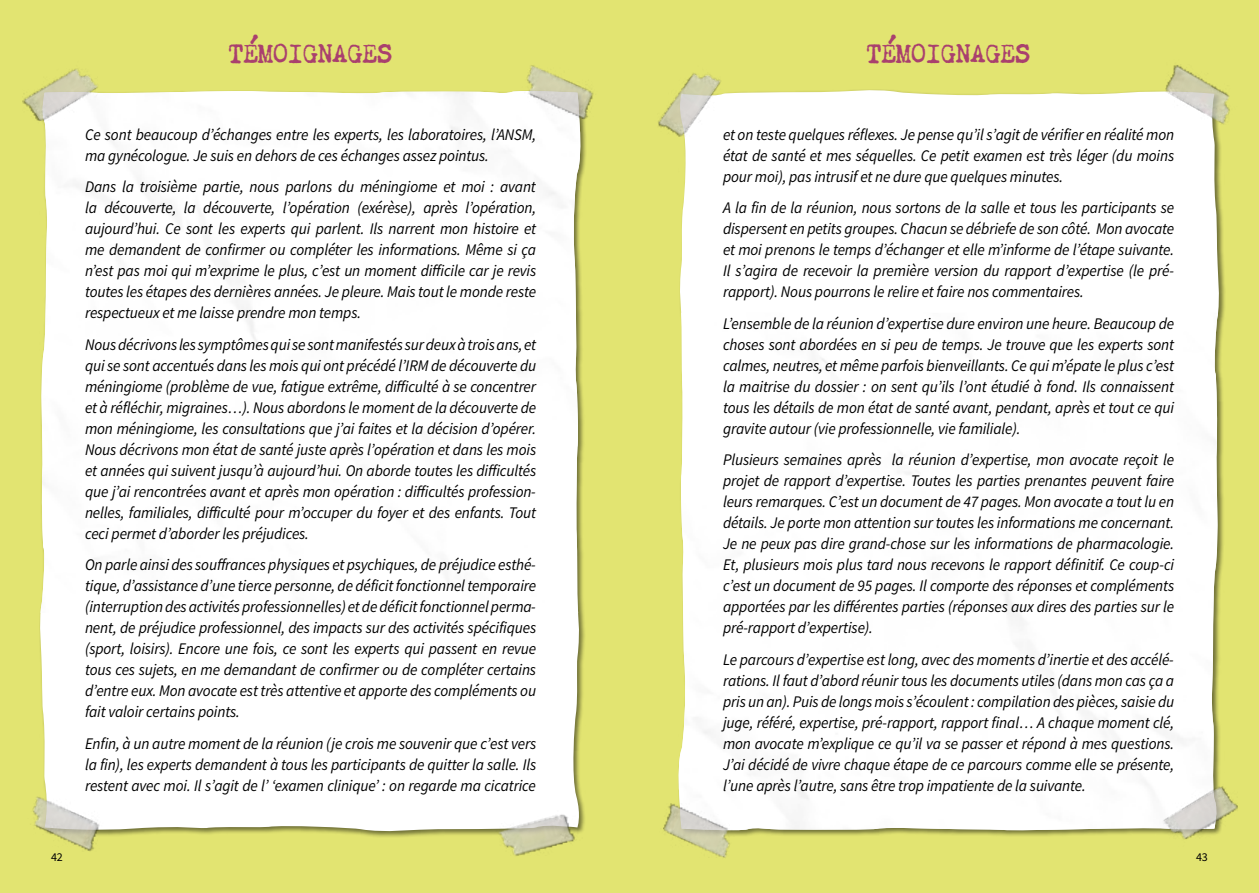
<style>
.page{position:relative;width:1259px;height:893px;background:#e2e471}
.page>*{position:absolute;margin:0;border:0;box-sizing:border-box;transform-origin:0 0}
.t1{font:500 24px "Chandler 42";letter-spacing:.015em;color:#a9406e}
.t2{font:italic 16.2px/21px "Source Sans Variable";letter-spacing:-.01em;color:#000;text-align:justify;scale:.95 1}
.t3{font:12px "Source Sans Variable";color:#000}
</style>
<div class="page">
<div style="left:680px;top:90px;width:541px;height:673px;background:#fff"></div>
<div style="left:678px;top:313px;width:541px;height:519px;background:#fff"></div>
<div style="left:39px;top:136px;width:545px;height:697px;background:#fff"></div>
<div style="left:39px;top:91px;width:543px;height:522px;background:#fff"></div>
<img style="left:663px;top:786px;width:93px;height:72px">
<img style="left:499px;top:65px;width:95px;height:71px">
<img style="left:1150px;top:65px;width:80px;height:71px">
<img style="left:33px;top:786px;width:80px;height:65px">
<img style="left:1145px;top:765px;width:93px;height:74px">
<img style="left:22px;top:69px;width:93px;height:73px">
<img style="left:658px;top:73px;width:80px;height:85px">
<img style="left:483px;top:796px;width:102px;height:60px">
<h1 class="t1" style="left:229px;top:40px;width:165px">TÉMOIGNAGES</h1>
<h1 class="t1" style="left:867px;top:40px;width:165px">TÉMOIGNAGES</h1>
<p class="t2" style="left:85px;top:124px;width:476px">Ce sont beaucoup d’échanges entre les experts, les laboratoires, l’ANSM, ma gynécologue. Je suis en dehors de ces échanges assez pointus.</p>
<p class="t2" style="left:85px;top:176px;width:476px">Dans la troisième partie, nous parlons du méningiome et moi : avant la découverte, la découverte, l’opération (exérèse), après l’opération, aujourd’hui. Ce sont les experts qui parlent. Ils narrent mon histoire et me demandent de confirmer ou compléter les informations. Même si ça n’est pas moi qui m’exprime le plus, c’est un moment difficile car je revis toutes les étapes des dernières années. Je pleure. Mais tout le monde reste respectueux et me laisse prendre mon temps.</p>
<p class="t2" style="left:85px;top:334px;width:476px">Nous décrivons les symptômes qui se sont manifestés sur deux à trois ans, et qui se sont accentués dans les mois qui ont précédé l’IRM de découverte du méningiome (problème de vue, fatigue extrême, difficulté à se concentrer et à réfléchir, migraines…). Nous abordons le moment de la découverte de mon méningiome, les consultations que j’ai faites et la décision d’opérer.<br>Nous décrivons mon état de santé juste après l’opération et dans les mois et années qui suivent jusqu’à aujourd’hui. On aborde toutes les difficultés que j’ai rencontrées avant et après mon opération : difficultés profession&shy;nelles, familiales, difficulté pour m’occuper du foyer et des enfants. Tout ceci permet d’aborder les préjudices.</p>
<p class="t2" style="left:85px;top:554px;width:476px">On parle ainsi des souffrances physiques et psychiques, de préjudice esthé&shy;tique, d’assistance d’une tierce personne, de déficit fonctionnel temporaire (interruption des activités professionnelles) et de déficit fonctionnel perma&shy;nent, de préjudice professionnel, des impacts sur des activités spécifiques (sport, loisirs). Encore une fois, ce sont les experts qui passent en revue tous ces sujets, en me demandant de confirmer ou de compléter certains d’entre eux. Mon avocate est très attentive et apporte des compléments ou fait valoir certains points.</p>
<p class="t2" style="left:85px;top:733px;width:476px">Enfin, à un autre moment de la réunion (je crois me souvenir que c’est vers la fin), les experts demandent à tous les participants de quitter la salle. Ils restent avec moi. Il s’agit de l’ ‘examen clinique’ : on regarde ma cicatrice</p>
<p class="t2" style="left:723px;top:124px;width:476px">et on teste quelques réflexes. Je pense qu’il s’agit de vérifier en réalité mon état de santé et mes séquelles. Ce petit examen est très léger (du moins pour moi), pas intrusif et ne dure que quelques minutes.</p>
<p class="t2" style="left:723px;top:197px;width:476px">A la fin de la réunion, nous sortons de la salle et tous les participants se dispersent en petits groupes. Chacun se débriefe de son côté. Mon avocate et moi prenons le temps d’échanger et elle m’informe de l’étape suivante.<br>Il s’agira de recevoir la première version du rapport d’expertise (le pré&shy;rapport). Nous pourrons le relire et faire nos commentaires.</p>
<p class="t2" style="left:723px;top:313px;width:476px">L’ensemble de la réunion d’expertise dure environ une heure. Beaucoup de choses sont abordées en si peu de temps. Je trouve que les experts sont calmes, neutres, et même parfois bienveillants. Ce qui m’épate le plus c’est la maitrise du dossier : on sent qu’ils l’ont étudié à fond. Ils connaissent tous les détails de mon état de santé avant, pendant, après et tout ce qui gravite autour (vie professionnelle, vie familiale).</p>
<p class="t2" style="left:723px;top:449px;width:476px">Plusieurs semaines après la réunion d’expertise, mon avocate reçoit le projet de rapport d’expertise. Toutes les parties prenantes peuvent faire leurs remarques. C’est un document de 47 pages. Mon avocate a tout lu en détails. Je porte mon attention sur toutes les informations me concernant.<br>Je ne peux pas dire grand-chose sur les informations de pharmacologie.<br>Et, plusieurs mois plus tard nous recevons le rapport définitif. Ce coup-ci c’est un document de 95 pages. Il comporte des réponses et compléments apportées par les différentes parties (réponses aux dires des parties sur le pré-rapport d’expertise).</p>
<p class="t2" style="left:723px;top:649px;width:476px">Le parcours d’expertise est long, avec des moments d’inertie et des accélé&shy;rations. Il faut d’abord réunir tous les documents utiles (dans mon cas ça a pris un an). Puis de longs mois s’écoulent : compilation des pièces, saisie du juge, référé, expertise, pré-rapport, rapport final… A chaque moment clé, mon avocate m’explique ce qu’il va se passer et répond à mes questions.<br>J’ai décidé de vivre chaque étape de ce parcours comme elle se présente, l’une après l’autre, sans être trop impatiente de la suivante.</p>
<p class="t3" style="left:51px;top:850px;width:13px">42</p>
<p class="t3" style="left:1196px;top:850px;width:13px">43</p>
</div>
